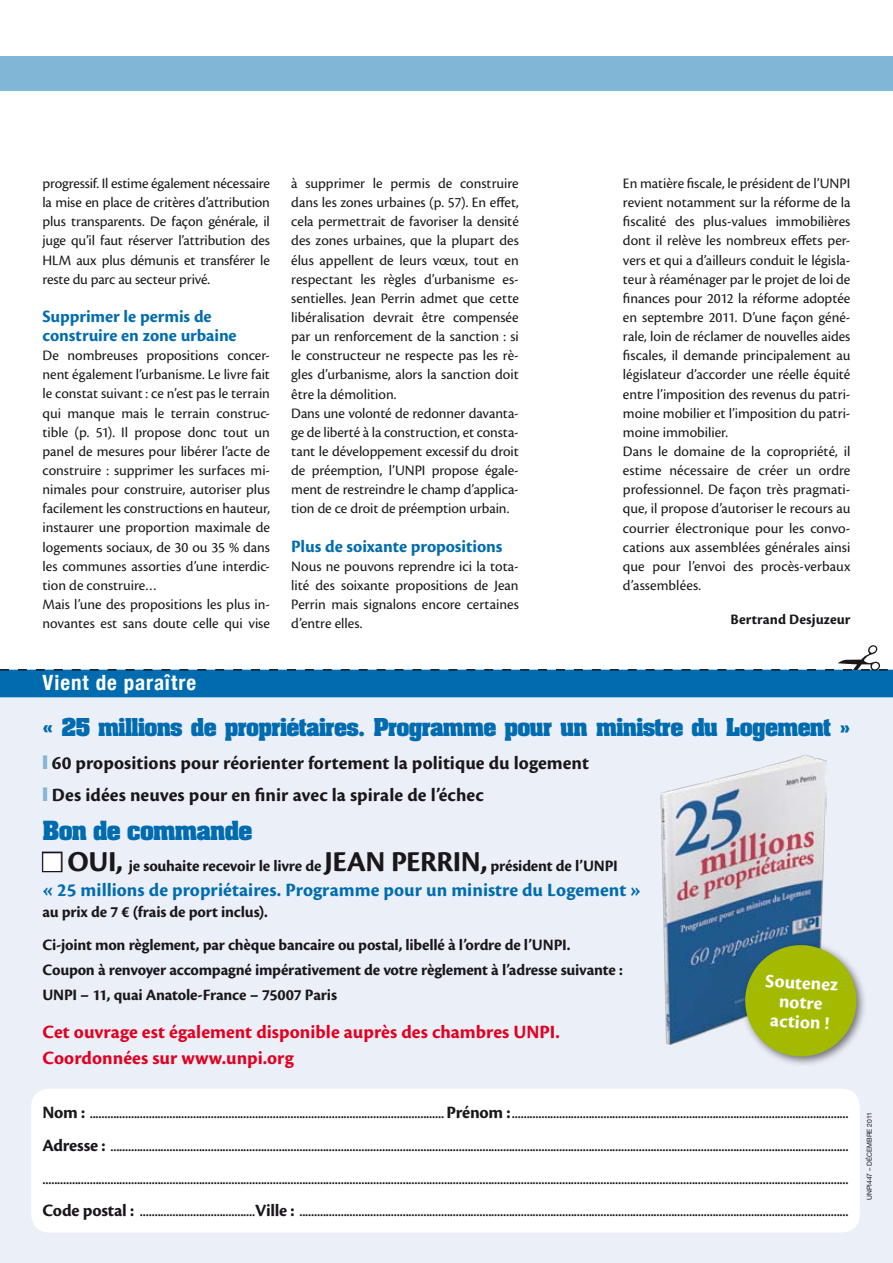
<style>
.page{position:relative;width:893px;height:1263px;background:#fff}
.page>*{position:absolute;margin:0;border:0;box-sizing:border-box;transform-origin:0 0}
.t1{font:700 22.5px "Aachen Std";letter-spacing:-.035em;color:#006caf}
.t2{font:700 21px "Aachen Std";letter-spacing:-.035em;color:#006caf}
.t3{font:700 condensed 21px "Helvetica Neue LT Com";letter-spacing:.045em;color:#fff}
.t4{font:700 19.5px/32.7px "Cronos Pro";letter-spacing:.005em;color:#1a171b}
.t5{font:700 19.5px/25.2px "Cronos Pro";letter-spacing:.005em;color:#e20021}
.t6{font:700 19.5px "Cronos Pro";letter-spacing:.005em;color:#006caf}
.t7{font:700 19.5px/19.5px "Cronos Pro";color:#fff;text-align:center}
.t8{font:18px/32.7px "Cronos Pro";color:#1a171b}
.t9{font:700 18px/19.2px "Cronos Pro";letter-spacing:-.005em;color:#006caf}
.t10{font:700 16.5px/33.6px "Cronos Pro";letter-spacing:-.015em;color:#1a171b}
.t11{font:15px/19.2px "Cronos Pro";color:#1a171b}
.t12{font:700 15px "Cronos Pro";letter-spacing:.005em;color:#1a171b}
.t13{font:6.75px "Helvetica Neue LT Com";color:#1a171b}
.s1{color:#82b6d7}
.s2{color:#fff}
.s3{font-size:30px}
.s4{font-weight:700}
</style>
<div class="page">
<div style="left:0;top:693px;width:893px;height:570px;background:#ebeff7"></div>
<div style="left:31px;top:1089px;width:829px;height:143px;background:#fff;border-radius:18px"></div>
<div style="left:0;top:57px;width:893px;height:34px;background:#82b6d7"></div>
<div style="left:0;top:670px;width:893px;height:27px;background:#006caf"></div>
<div style="left:42px;top:851px;width:21px;height:21px;border:3px solid #1a171b"></div>
<img style="left:660px;top:755px;width:166px;height:290px">
<div style="left:740px;top:940px;width:127px;height:127px;background:#1a171b;opacity:.6"></div>
<svg style="left:744px;top:943px;width:114px;height:115px"></svg>
<svg style="left:0;top:645px;width:893px;height:26px"></svg>
<p class="t11" style="left:43px;top:174px;width:229px;text-align:justify">progressif. Il estime également nécessaire la mise en place de critères d’attribution plus transparents. De façon générale, il juge qu’il faut réserver l’attribution des HLM aux plus démunis et transférer le reste du parc au secteur privé.</p>
<p class="t9" style="left:43px;top:307px;width:196px">Supprimer le permis de construire en zone urbaine</p>
<p class="t11" style="left:43px;top:346px;width:229px">De nombreuses propositions concer&shy;nent également l’urbanisme. Le livre fait le constat suivant : ce n’est pas le terrain qui manque mais le terrain construc&shy;tible (p. 51). Il propose donc tout un panel de mesures pour libérer l’acte de construire : supprimer les surfaces mi&shy;nimales pour construire, autoriser plus facilement les constructions en hauteur, instaurer une proportion maximale de logements sociaux, de 30 ou 35 % dans les communes assorties d’une interdic&shy;tion de construire…<br>Mais l’une des propositions les plus in&shy;novantes est sans doute celle qui vise</p>
<p class="t11" style="left:291px;top:174px;width:229px">à supprimer le permis de construire dans les zones urbaines (p. 57). En effet, cela permettrait de favoriser la densité des zones urbaines, que la plupart des élus appellent de leurs vœux, tout en respectant les règles d’urbanisme es&shy;sentielles. Jean Perrin admet que cette libéralisation devrait être compensée par un renforcement de la sanction : si le constructeur ne respecte pas les rè&shy;gles d’urbanisme, alors la sanction doit être la démolition.<br>Dans une volonté de redonner davanta&shy;ge de liberté à la construction, et consta&shy;tant le développement excessif du droit de préemption, l’UNPI propose égale&shy;ment de restreindre le champ d’applica&shy;tion de ce droit de préemption urbain.</p>
<p class="t9" style="left:291px;top:537px;width:213px">Plus de soixante propositions</p>
<p class="t11" style="left:291px;top:556px;width:229px;text-align:justify">Nous ne pouvons reprendre ici la tota&shy;lité des soixante propositions de Jean Perrin mais signalons encore certaines d’entre elles.</p>
<p class="t11" style="left:623px;top:174px;width:229px">En matière fiscale, le président de l’UNPI revient notamment sur la réforme de la fiscalité des plus-values immobilières dont il relève les nombreux effets per&shy;vers et qui a d’ailleurs conduit le législa&shy;teur à réaménager par le projet de loi de finances pour 2012 la réforme adoptée en septembre 2011. D’une façon géné&shy;rale, loin de réclamer de nouvelles aides fiscales, il demande principalement au législateur d’accorder une réelle équité entre l’imposition des revenus du patri&shy;moine mobilier et l’imposition du patri&shy;moine immobilier.<br>Dans le domaine de la copropriété, il estime nécessaire de créer un ordre professionnel. De façon très pragmati&shy;que, il propose d’autoriser le recours au courrier électronique pour les convo&shy;cations aux assemblées générales ainsi que pour l’envoi des procès-verbaux d’assemblées.</p>
<p class="t12" style="left:731px;top:611px;width:121px">Bertrand Desjuzeur</p>
<h2 class="t3" style="left:43px;top:670px;width:155px">Vient de paraître</h2>
<h2 class="t2" style="left:43px;top:712px;width:809px">« 25 millions de propriétaires. Programme pour un ministre du Logement »</h2>
<h3 class="t4" style="left:43px;top:746px;width:548px"><span class="s1">❙</span> 60 propositions pour réorienter fortement la politique du logement <span class="s1">❙</span> Des idées neuves pour en finir avec la spirale de l’échec</h3>
<h1 class="t1" style="left:43px;top:814px;width:211px">Bon de commande</h1>
<p class="t10" style="left:43px;top:849px;width:577px"><span class="s2">■</span> <span class="s3">OUI,</span> je souhaite recevoir le livre de <span class="s3">Jean Perri n,</span> président de l’UNPI</p>
<h3 class="t6" style="left:43px;top:879px;width:600px">«25 millions de propriétaires. Programme pour un ministre du Logement»</h3>
<p class="t10" style="left:43px;top:895px;width:529px">au prix de 7 € (frais de port inclus).<br>Ci-joint mon règlement, par chèque bancaire ou postal, libellé à l’ordre de l’UNPI.</p>
<p class="t10" style="left:43px;top:958px;width:582px;line-height:25.2px">Coupon à renvoyer accompagné impérativement de votre règlement à l’adresse suivante :<br>UNPI – 11, quai Anatole-France – 75007 Paris</p>
<h3 class="t5" style="left:43px;top:1020px;width:519px">Cet ouvrage est également disponible auprès des chambres UNPI.<br>Coordonnées sur www.unpi.org</h3>
<p class="t8" style="left:43px;top:1096px;width:808px"><span class="s4">Nom :</span> ........................................................................................................................<span class="s4">Prénom :</span>..................................................................................................................<br><span class="s4">Adresse :</span></p>
<h3 class="t7" style="left:766px;top:971px;width:74px;rotate:3deg">Soutenez notre action!</h3>
<p class="t8" style="left:43px;top:1194px;width:808px"><span class="s4">Code postal :</span> .......................................<span class="s4">Ville :</span> ..........................................................................................................................................................................................</p>
<p class="t13" style="left:865px;top:1200px;width:90px;rotate:-90deg">UNPI447 – décem bre 2011</p>
</div>
